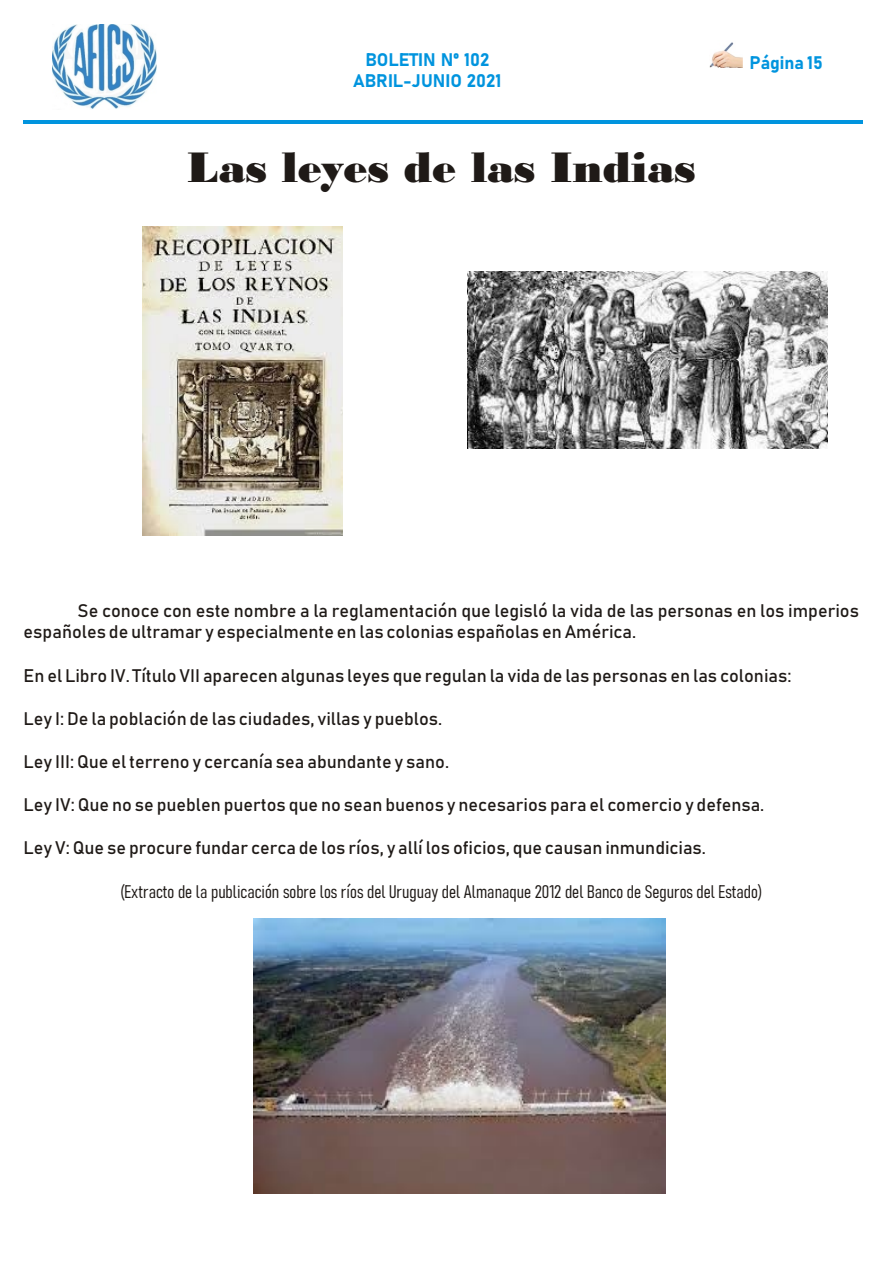
<style>
.page{position:relative;width:894px;height:1263px;background:#fff}
.page>*{position:absolute;margin:0;border:0;box-sizing:border-box;transform-origin:0 0}
.t1{font:700 45px "Bodoni MT Black";color:#1f1a17}
.t2{font:18px/21.6px "Bahnschrift";color:#1f1a17}
.t3{font:300 condensed 18px "Bahnschrift";color:#1f1a17}
.t4{font:700 18px "Bahnschrift";color:#0094de}
</style>
<div class="page">
<hr style="left:23px;top:120px;width:840px;height:4px;background:#0094de">
<img style="left:709px;top:42px;width:33px;height:25px">
<img style="left:53px;top:24px;width:103px;height:85px">
<img style="left:142px;top:227px;width:201px;height:309px">
<img style="left:467px;top:271px;width:360px;height:178px">
<img style="left:253px;top:919px;width:413px;height:274px">
<p class="t4" style="left:365px;top:51px;width:126px">BOLETIN Nº 102</p>
<p class="t4" style="left:749px;top:55px;width:75px">Página 15</p>
<p class="t4" style="left:353px;top:73px;width:150px">ABRIL-JUNIO 02 21</p>
<h1 class="t1" style="left:187px;top:152px;width:510px">Las leyes de las Indias</h1>
<p class="t2" style="left:24px;top:601px;width:837px;text-indent:54px">Se conoce con este nombre a la reglamentación que legisló la vida de las personas en los imperios españoles de ultramar y especialmente en las colonias españolas en América.</p>
<p class="t2" style="left:24px;top:666px;width:769px">En el Libro IV. Título VII aparecen algunas leyes que regulan la vida de las personas en las colonias:</p>
<p class="t2" style="left:24px;top:709px;width:420px">Ley I: De la población de las ciudades, villas y pueblos.</p>
<p class="t2" style="left:24px;top:752px;width:427px">Ley III: Que el terreno y cercanía sea abundante y sano.</p>
<p class="t2" style="left:24px;top:795px;width:742px">Ley IV: Que no se pueblen puertos que no sean buenos y necesarios para el comercio y defensa.</p>
<p class="t2" style="left:24px;top:838px;width:684px">Ley V: Que se procure fundar cerca de los ríos, y allí los oficios, que causan inmundicias.</p>
<p class="t3" style="left:120px;top:883px;width:643px">(Extracto de la publicación sobre los ríos del Uruguay del Almanaque 2012 del Banco de Seguros del Estado)</p>
</div>
